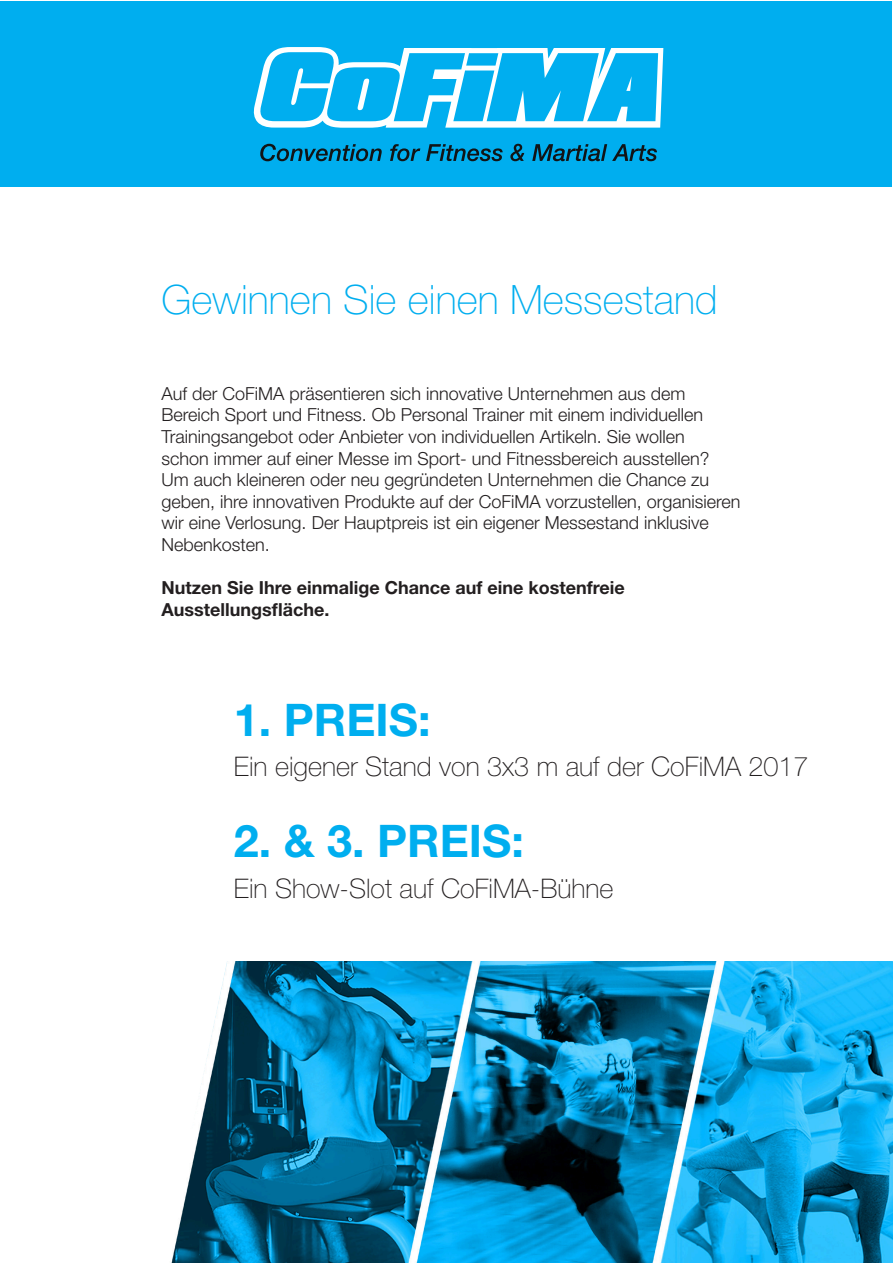
<style>
.page{position:relative;width:893px;height:1263px;background:#fff}
.page>*{position:absolute;margin:0;border:0;box-sizing:border-box;transform-origin:0 0}
.t1{font:700 45px "Helvetica Neue LT Std";color:#00aeef}
.t2{font:100 40.5px "Helvetica Neue LT Std";color:#00aeef}
.t3{font:100 27px "Helvetica Neue LT Std";color:#231f20}
.t4{font:300 18px/21.6px "Helvetica Neue LT Std";color:#231f20}
.t5{font:700 18px/21.6px "Helvetica Neue LT Std";color:#231f20}
</style>
<div class="page">
<div style="left:1px;top:1px;width:891px;height:185px;background:#00aeef"></div>
<img style="left:171px;top:961px;width:722px;height:302px">
<svg style="left:260px;top:144px;width:122px;height:17px"></svg>
<svg style="left:390px;top:144px;width:30px;height:17px"></svg>
<svg style="left:426px;top:144px;width:77px;height:17px"></svg>
<svg style="left:510px;top:144px;width:14px;height:17px"></svg>
<svg style="left:532px;top:144px;width:125px;height:17px"></svg>
<svg style="left:253px;top:47px;width:410px;height:81px"></svg>
<p class="t2" style="left:162px;top:276px;width:557px">Gewinnen Sie einen Messestand</p>
<p class="t4" style="left:162px;top:382px;width:580px">Auf der CoFiMA präsentieren sich innovative Unternehmen aus dem Bereich Sport und Fitness. Ob Personal Trainer mit einem individuellen Trainingsangebot oder Anbieter von individuellen Artikeln. Sie wollen<br>schon immer auf einer Messe im Sport- und Fitnessbereich ausstellen?<br>Um auch kleineren oder neu gegründeten Unternehmen die Chance zu geben, ihre innovativen Produkte auf der CoFiMA vorzustellen, organisieren wir eine Verlosung. Der Hauptpreis ist ein eigener Messestand inklusive Nebenkosten.</p>
<p class="t5" style="left:162px;top:577px;width:465px">Nutzen Sie Ihre einmalige Chance auf eine kostenfreie<br>Ausstellungsfläche.</p>
<p class="t1" style="left:234px;top:692px;width:198px">1. PREIS:</p>
<p class="t3" style="left:234px;top:751px;width:576px">Ein eigener Stand von 3x3 m auf der CoFiMA 2017</p>
<p class="t1" style="left:234px;top:813px;width:292px">2. &amp; 3. PREIS:</p>
<p class="t3" style="left:234px;top:873px;width:381px">Ein Show-Slot auf CoFiMA-Bühne</p>
</div>
